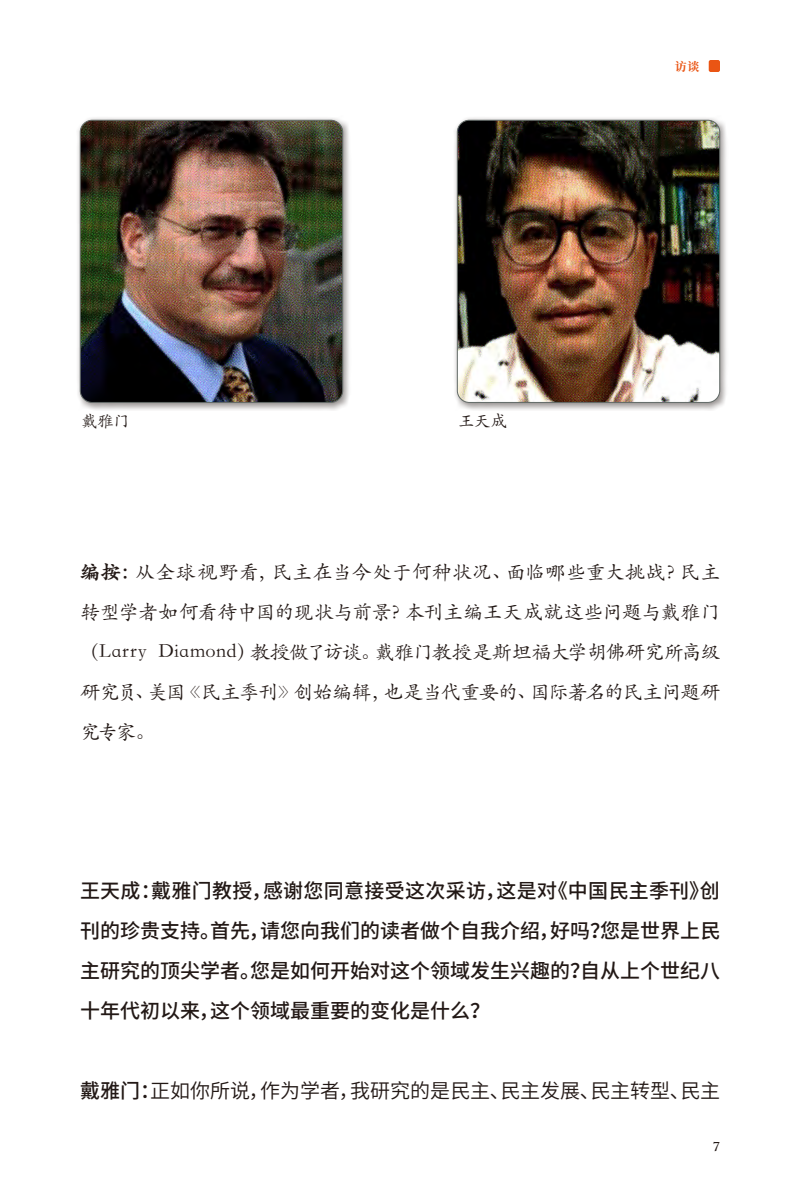
<style>
.page{position:relative;width:800px;height:1200px;background:#fff}
.page>*{position:absolute;margin:0;border:0;box-sizing:border-box;transform-origin:0 0}
.内文-1{font:20px/40px "ST Kaiti SC";letter-spacing:-.045em;color:#221815;text-align:justify}
.内文-1-2{font:500 20px/40px "Source Han Sans CN";color:#221815;text-align:justify}
.内文-1-3{font:20px "Source Han Sans CN";color:#221815}
.t1{font:16.8px "ST Kaiti SC";letter-spacing:-.025em;color:#221815}
.t2{font:700 12px "Source Han Serif SC";color:#ea5514}
.t3{font:700 12px "Trajan Pro";color:#221815}
.s1{font-weight:900}
.s2{font-weight:500}
</style>
<div class="page">
<div style="left:709px;top:60px;width:11px;height:12px;background:#ea5514;border-radius:2px"></div>
<div style="left:76px;top:115px;width:275px;height:296px;background:#221815;opacity:.5"></div>
<img style="left:80px;top:120px;width:263px;height:282px">
<div style="left:80px;top:120px;width:263px;height:283px;border:1px solid #636b68;border-radius:12px"></div>
<div style="left:453px;top:115px;width:275px;height:296px;background:#221815;opacity:.5"></div>
<img style="left:457px;top:120px;width:263px;height:282px">
<div style="left:457px;top:120px;width:263px;height:283px;border:1px solid #636b68;border-radius:12px"></div>
<p class="t1" style="left:80px;top:410px;width:51px">戴雅门</p>
<p class="t1" style="left:458px;top:410px;width:51px">王天成</p>
<p class="t2" style="left:675px;top:59px;width:26px">访谈</p>
<p class="内文-1" style="left:80px;top:551px;width:642px"><span class="s1">编按：</span>从全球视野看，民主在当今处于何种状况、面临哪些重大挑战？民主转型学者如何看待中国的现状与前景？本刊主编王天成就这些问题与戴雅门（Larry Diamond）教授做了访谈。戴雅门教授是斯坦福大学胡佛研究所高级研究员、美国《民主季刊》创始编辑，也是当代重要的、国际著名的民主问题研究专家。</p>
<p class="内文-1-2" style="left:80px;top:871px;width:641px">王天成：戴雅门教授，感谢您同意接受这次采访，这是对《中国民主季刊》创刊的珍贵支持。首先，请您向我们的读者做个自我介绍，好吗？您是世界上民主研究的顶尖学者。您是如何开始对这个领域发生兴趣的？自从上个世纪八十年代初以来，这个领域最重要的变化是什么？</p>
<p class="内文-1-3" style="left:80px;top:1079px;width:641px"><span class="s2">戴雅门：</span>正如你所说，作为学者，我研究的是民主、民主发展、民主转型、民主</p>
<p class="t3" style="left:713px;top:1139px;width:9px">7</p>
</div>
